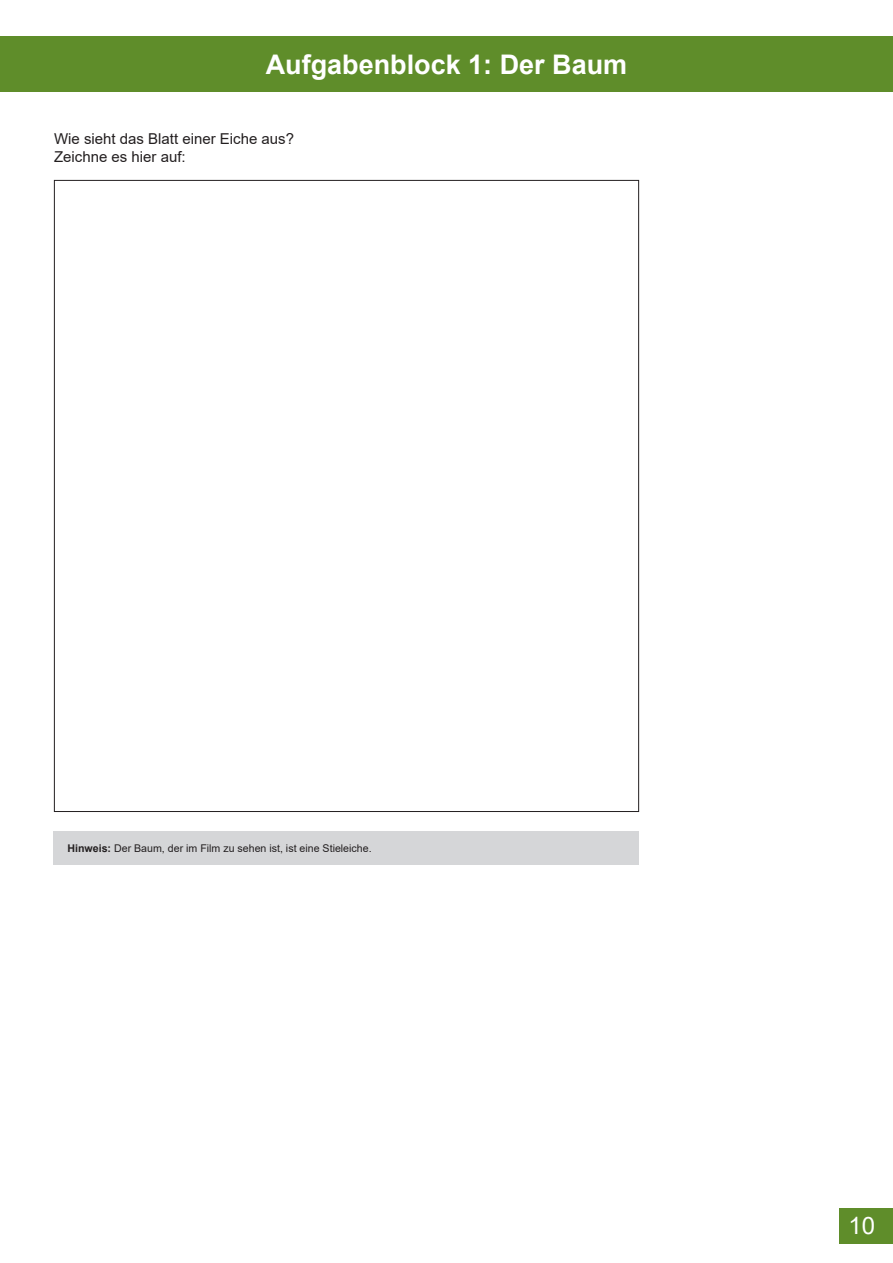
<style>
.page{position:relative;width:893px;height:1263px;background:#fff}
.page>*{position:absolute;margin:0;border:0;box-sizing:border-box;transform-origin:0 0}
.t1{font:700 27px "Arial";color:#fff}
.t2{font:24px "Arial";color:#fff}
.t3{font:15px/18px "Arial";color:#231f20}
.t4{font:10.65px "Arial";color:#231f20}
.s1{font-weight:700}
</style>
<div class="page">
<div style="left:839px;top:1208px;width:54px;height:36px;background:#5f8d2a"></div>
<div style="left:0;top:36px;width:893px;height:56px;background:#5f8d2a"></div>
<div style="left:54px;top:831px;width:585px;height:34px;background:#d5d6d8"></div>
<h1 class="t1" style="left:266px;top:45px;width:363px">Aufgabenblock 1: Der Baum</h1>
<h3 class="t3" style="left:54px;top:130px;width:242px">Wie sieht das Blatt einer Eiche aus?<br>Zeichne es hier auf:</h3>
<p class="t4" style="left:67px;top:841px;width:306px"><span class="s1">Hinweis:</span> Der Baum, der im Film zu sehen ist, ist eine Stieleiche.</p>
<h2 class="t2" style="left:848px;top:1209px;width:28px">10</h2>
</div>
